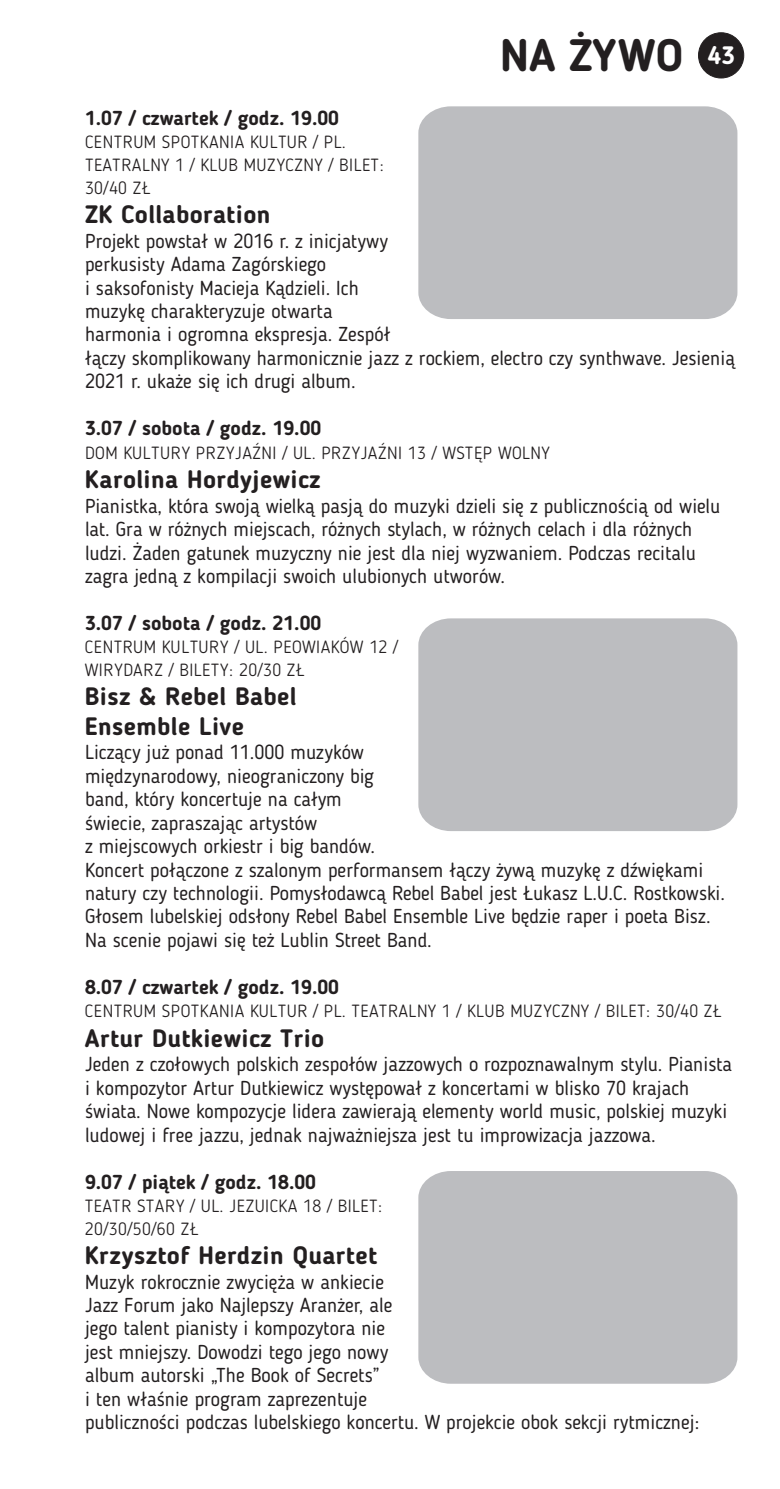
<style>
.page{position:relative;width:780px;height:1489px;background:#fff}
.page>*{position:absolute;margin:0;border:0;box-sizing:border-box;transform-origin:0 0}
.t1{font:700 45px "Blogger Sans";color:#231f20}
.t2{font:700 25px/29.5px "Blogger Sans";letter-spacing:.015em;color:#231f20}
.t3{font:20px/23.5px "Blogger Sans";color:#231f20}
.t4{font:700 20px "Blogger Sans";color:#231f20}
.t5{font:300 17.5px/22.5px "Blogger Sans";letter-spacing:.03em;color:#231f20}
.s1{font-size:25px;color:#fff}
</style>
<div class="page">
<div style="left:698px;top:32px;width:46px;height:46px;background:#231f20;border:1px solid #231f20;border-radius:50%"></div>
<div style="left:418px;top:106px;width:319px;height:213px;background:#bcbdc0"></div>
<div style="left:418px;top:618px;width:319px;height:213px;background:#bcbdc0"></div>
<div style="left:418px;top:1171px;width:319px;height:212px;background:#bcbdc0"></div>
<p class="t4" style="left:85px;top:110px;width:255px">1.07 / czwartek / godz. 19.00</p>
<p class="t5" style="left:85px;top:132px;width:300px">CENTRUM SPOTKANIA KULTUR / PL.<br>TEATRALNY 1 / KLUB MUZYCZNY / BILET:<br>30/40 ZŁ</p>
<p class="t2" style="left:85px;top:202px;width:187px">ZK Collaboration</p>
<h1 class="t1" style="left:500px;top:36px;width:236px">NA ŻYWO <span class="s1">43</span></h1>
<p class="t3" style="left:85px;top:231px;width:651px">Projekt powstał w 2016 r. z inicjatywy<br>perkusisty Adama Zagórskiego<br>i saksofonisty Macieja Kądzieli. Ich<br>muzykę charakteryzuje otwarta<br>harmonia i ogromna ekspresja. Zespół<br>łączy skomplikowany harmonicznie jazz z rockiem, electro czy synthwave. Jesienią 2021 r. ukaże się ich drugi album.</p>
<p class="t4" style="left:85px;top:420px;width:238px">3.07 / sobota / godz. 19.00</p>
<p class="t5" style="left:85px;top:442px;width:466px">DOM KULTURY PRZYJAŹNI / UL. PRZYJAŹNI 13 / WSTĘP WOLNY</p>
<p class="t2" style="left:85px;top:467px;width:237px">Karolina Hordyjewicz</p>
<p class="t3" style="left:85px;top:495px;width:636px">Pianistka, która swoją wielką pasją do muzyki dzieli się z publicznością od wielu lat. Gra w różnych miejscach, różnych stylach, w różnych celach i dla różnych ludzi. Żaden gatunek muzyczny nie jest dla niej wyzwaniem. Podczas recitalu zagra jedną z kompilacji swoich ulubionych utworów.</p>
<p class="t4" style="left:85px;top:614px;width:238px">3.07 / sobota / godz. 21.00</p>
<p class="t5" style="left:85px;top:637px;width:314px">CENTRUM KULTURY / UL. PEOWIAKÓW 12 /<br>WIRYDARZ / BILETY: 20/30 ZŁ</p>
<p class="t2" style="left:85px;top:684px;width:213px">Bisz &amp; Rebel Babel<br>Ensemble Live</p>
<p class="t3" style="left:85px;top:742px;width:641px">Liczący już ponad 11.000 muzyków<br>międzynarodowy, nieograniczony big<br>band, który koncertuje na całym<br>świecie, zapraszając artystów<br>z miejscowych orkiestr i big bandów.<br>Koncert połączone z szalonym performansem łączy żywą muzykę z dźwiękami natury czy technologii. Pomysłodawcą Rebel Babel jest Łukasz L.U.C. Rostkowski.<br>Głosem lubelskiej odsłony Rebel Babel Ensemble Live będzie raper i poeta Bisz.<br>Na scenie pojawi się też Lublin Street Band.</p>
<p class="t4" style="left:85px;top:978px;width:255px">8.07 / czwartek / godz. 19.00</p>
<p class="t5" style="left:85px;top:1001px;width:638px">CENTRUM SPOTKANIA KULTUR / PL. TEATRALNY 1 / KLUB MUZYCZNY / BILET: 30/40 ZŁ</p>
<p class="t2" style="left:85px;top:1025px;width:241px">Artur Dutkiewicz Trio</p>
<p class="t3" style="left:85px;top:1054px;width:648px">Jeden z czołowych polskich zespołów jazzowych o rozpoznawalnym stylu. Pianista i kompozytor Artur Dutkiewicz występował z koncertami w blisko 70 krajach świata. Nowe kompozycje lidera zawierają elementy world music, polskiej muzyki ludowej i free jazzu, jednak najważniejsza jest tu improwizacja jazzowa.</p>
<p class="t4" style="left:85px;top:1173px;width:232px">9.07 / piątek / godz. 18.00</p>
<p class="t5" style="left:85px;top:1195px;width:299px">TEATR STARY / UL. JEZUICKA 18 / BILET:<br>20/30/50/60 ZŁ</p>
<p class="t2" style="left:85px;top:1242px;width:293px">Krzysztof Herdzin Quartet</p>
<p class="t3" style="left:85px;top:1271px;width:615px">Muzyk rokrocznie zwycięża w ankiecie<br>Jazz Forum jako Najlepszy Aranżer, ale<br>jego talent pianisty i kompozytora nie<br>jest mniejszy. Dowodzi tego jego nowy<br>album autorski „The Book of Secrets”<br>i ten właśnie program zaprezentuje<br>publiczności podczas lubelskiego koncertu. W projekcie obok sekcji rytmicznej:</p>
</div>
